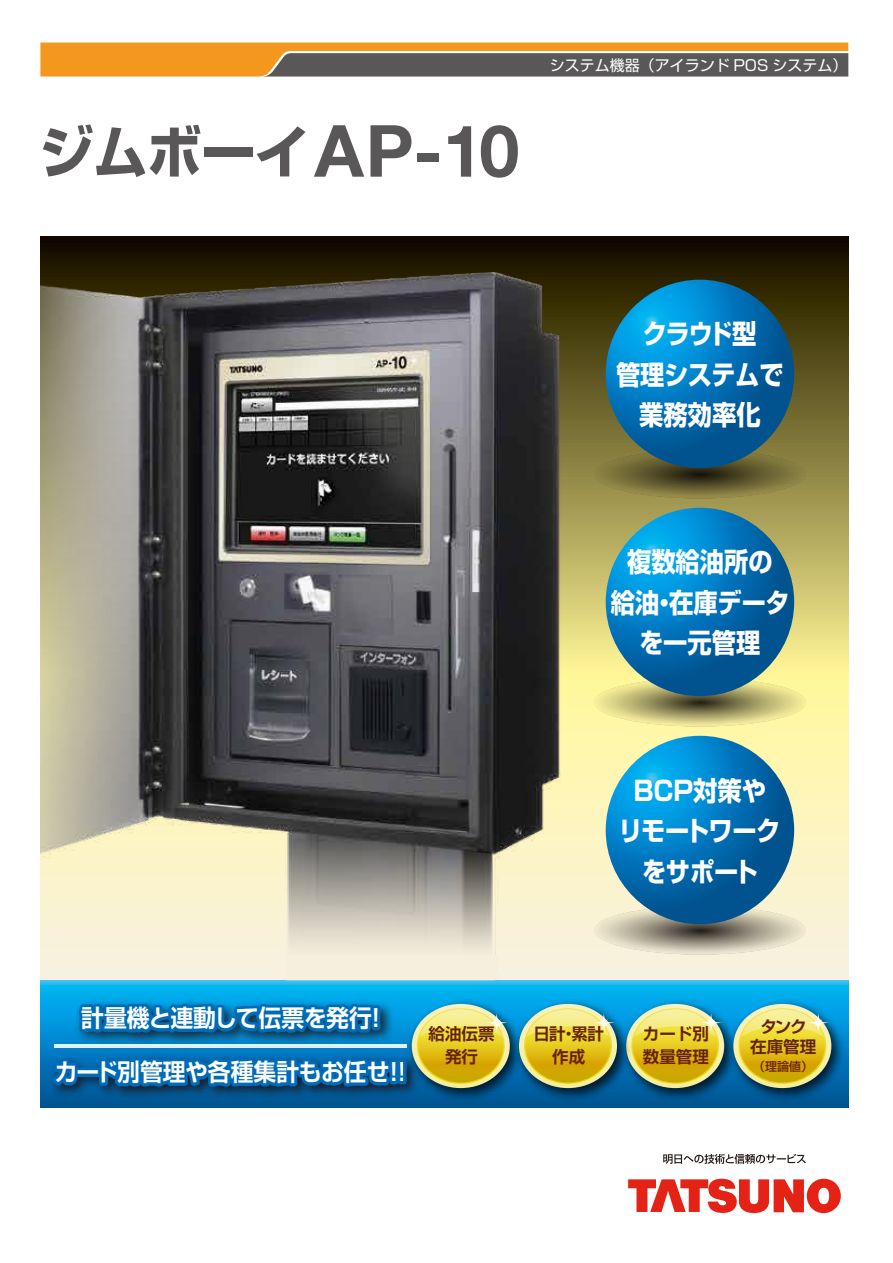
<style>
.page{position:relative;width:893px;height:1263px;background:#fff}
.page>*{position:absolute;margin:0;border:0;box-sizing:border-box;transform-origin:0 0}
.t1{font:700 57px "Shin Go Pro";letter-spacing:-.025em;color:#595757}
.t2{font:700 27px/40.5px "Shin Go Pro";letter-spacing:-.01em;color:#fff;text-align:center;scale:.9 1}
.t3{font:700 27px/40.5px "Shin Go Pro";letter-spacing:-.03em;color:#fff;text-align:center;scale:.9 1}
.t4{font:700 24px "Shin Go Pro De";letter-spacing:-.005em;color:#fff;scale:.95 1}
.t5{font:700 16.5px/22.5px "Shin Go Pro De";color:#652208;text-align:center}
.t6{font:15px "Shin Go Pro";color:#fff}
.t7{font:500 12px "Shin Go Pro";color:#652208}
.s1{font-family:"Helvetica Neue LT Std";font-size:72px}
</style>
<div class="page">
<svg style="left:616px;top:236px;width:232px;height:744px;background:#aba26d"></svg>
<img style="left:40px;top:236px;width:576px;height:744px">
<svg style="left:40px;top:43px;width:808px;height:34px;background:#a87e46"></svg>
<svg style="left:40px;top:980px;width:808px;height:128px;background:#10afe6"></svg>
<svg style="left:286px;top:831px;width:209px;height:149px;background:#b0aca2"></svg>
<img style="left:43px;top:994px;width:384px;height:114px">
<svg style="left:46px;top:994px;width:348px;height:114px;background:#036eb0"></svg>
<div style="left:389px;top:1059px;width:9px;height:20px;border:6px solid #006cb8"></div>
<div style="left:389px;top:1075px;width:9px;height:9px;border:6px solid #006cb8"></div>
<div style="left:398px;top:1059px;width:9px;height:20px;border:6px solid #006cb8"></div>
<div style="left:398px;top:1075px;width:9px;height:9px;border:6px solid #006cb8"></div>
<svg style="left:594px;top:678px;width:212px;height:48px;background:#b7b072"></svg>
<svg style="left:606px;top:508px;width:188px;height:188px;background:#0075b8"></svg>
<svg style="left:594px;top:906px;width:212px;height:49px;background:#b3ae9b"></svg>
<svg style="left:606px;top:736px;width:188px;height:188px;background:#0075b8"></svg>
<svg style="left:594px;top:450px;width:212px;height:48px;background:#6a6233"></svg>
<svg style="left:606px;top:280px;width:188px;height:188px;background:#0075b8"></svg>
<hr style="left:54px;top:1044px;width:353px;height:3px;background:#dff2fc">
<img style="left:403px;top:995px;width:107px;height:111px">
<svg style="left:412px;top:1004px;width:98px;height:84px;background:#b8bc5c"></svg>
<img style="left:634px;top:995px;width:90px;height:111px">
<svg style="left:634px;top:1004px;width:90px;height:84px;background:#c0be55"></svg>
<img style="left:510px;top:995px;width:124px;height:111px">
<svg style="left:519px;top:1004px;width:100px;height:84px;background:#b4ba5d"></svg>
<img style="left:724px;top:995px;width:125px;height:111px">
<svg style="left:733px;top:1004px;width:100px;height:84px;background:#b3ba5e"></svg>
<svg style="left:628px;top:1179px;width:213px;height:34px"></svg>
<svg style="left:663px;top:1154px;width:143px;height:10px"></svg>
<h1 class="t1" style="left:39px;top:107px;width:482px">ジムボーイ<span class="s1">AP-10</span></h1>
<p class="t6" style="left:550px;top:53px;width:299px">システム機器（アイランド POS システム）</p>
<p class="t2" style="left:616px;top:311px;width:188px">クラウド型<br>管理システムで業務効率化</p>
<p class="t2" style="left:611px;top:539px;width:200px">複数給油所の<br>給油・在庫データを一元管理</p>
<p class="t3" style="left:618px;top:767px;width:181px">ＢＣＰ対策やリモートワークをサポート</p>
<p class="t4" style="left:81px;top:998px;width:324px">計量機と連動して伝票を発行！</p>
<p class="t4" style="left:54px;top:1052px;width:372px">カード別管理や各種集計もお任せ！!</p>
<p class="t5" style="left:533px;top:1021px;width:72px">日計・累計作成</p>
<p class="t5" style="left:750px;top:1015px;width:68px;line-height:19.5px">タンク在庫管理</p>
<p class="t5" style="left:429px;top:1021px;width:67px">給油伝票発行</p>
<p class="t5" style="left:643px;top:1021px;width:67px;text-align:left">カード別数量管理</p>
<p class="t7" style="left:753px;top:1056px;width:62px">（理論値）</p>
</div>
